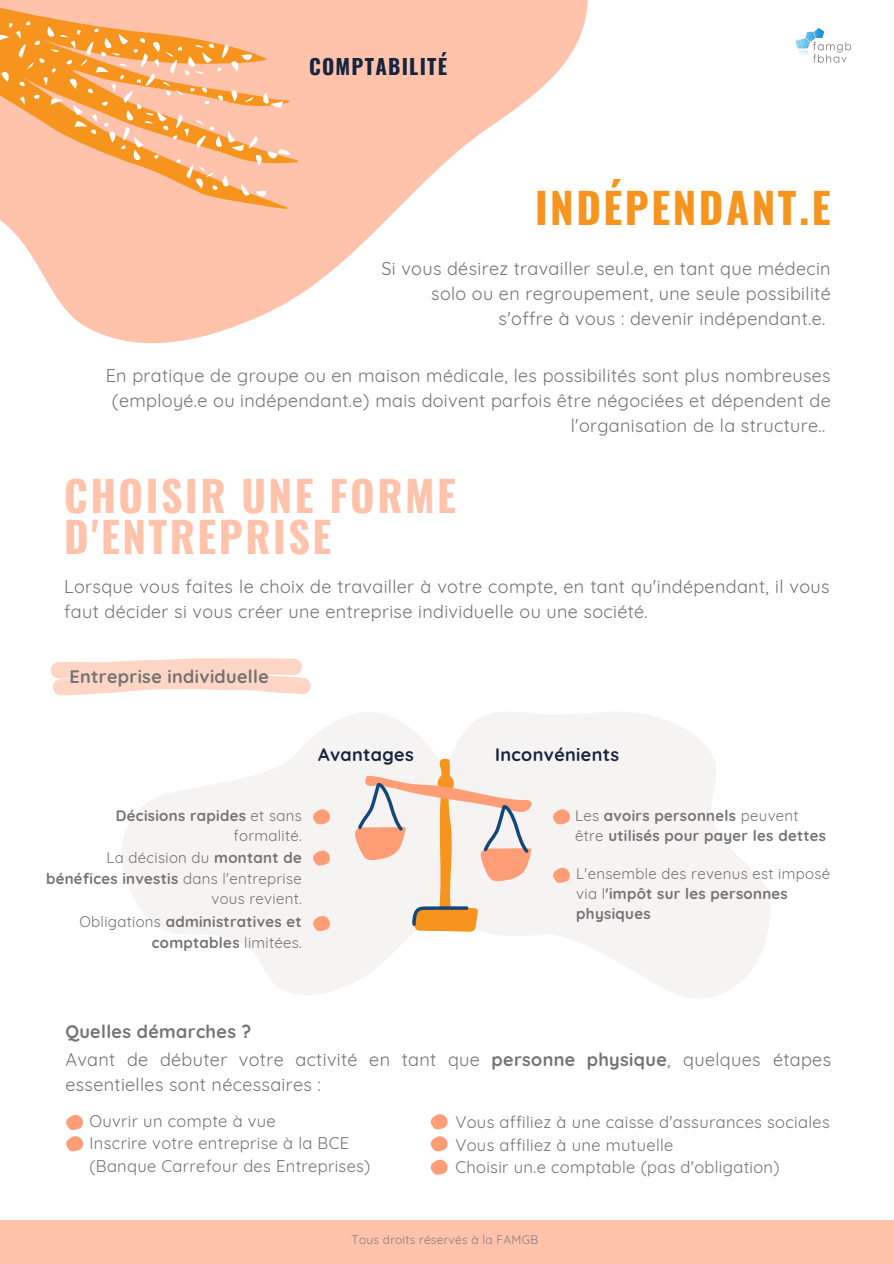
<style>
.page{position:relative;width:894px;height:1264px;background:#fff}
.page>*{position:absolute;margin:0;border:0;box-sizing:border-box;transform-origin:0 0}
.t1{font:700 42px/40.5px "Oswald";letter-spacing:.06em;color:#ffc3ac}
.t2{font:700 42px "Oswald";letter-spacing:.06em;color:#f7941d}
.t3{font:700 20.85px "Oswald";letter-spacing:.06em;color:#15253d}
.t4{font:18px/24.8px "Quicksand";letter-spacing:.02em;color:#737373;text-align:right}
.t5{font:700 18px "Quicksand";letter-spacing:.02em;color:#737373}
.t6{font:700 18px "Quicksand";letter-spacing:.02em;color:#15253d}
.t7{font:16.5px/22.5px "Quicksand";letter-spacing:.02em;color:#737373}
.t8{font:700 15px/20.2px "Quicksand";letter-spacing:.02em;color:#737373;text-align:right}
.t9{font:15px/20.2px "Quicksand";letter-spacing:.02em;color:#737373;text-align:right}
.t10{font:12px "Quicksand";letter-spacing:.02em;color:#7e7d7e}
.s1{font-weight:400}
.s2{font-weight:700}
</style>
<div class="page">
<div style="left:0;top:1220px;width:893px;height:43px;background:#ffc3ac"></div>
<svg style="left:13px;top:0;width:575px;height:344px;fill:#ffc3ac"></svg>
<div style="left:0;top:0;width:339px;height:231px;background:#ffc3ac"></div>
<svg style="left:0;top:0;width:322px;height:217px;fill:#ffc3ac"></svg>
<svg style="left:122px;top:713px;width:283px;height:282px;fill:#f6f3f3"></svg>
<svg style="left:405px;top:712px;width:366px;height:286px;fill:#f6f3f3"></svg>
<svg style="left:51px;top:658px;width:260px;height:37px"></svg>
<svg style="left:352px;top:758px;width:183px;height:173px"></svg>
<svg style="left:312px;top:808px;width:19px;height:16px"></svg>
<svg style="left:312px;top:849px;width:19px;height:17px"></svg>
<svg style="left:312px;top:914px;width:19px;height:17px"></svg>
<svg style="left:552px;top:808px;width:19px;height:16px"></svg>
<svg style="left:552px;top:866px;width:19px;height:17px"></svg>
<svg style="left:66px;top:1114px;width:18px;height:37px"></svg>
<svg style="left:430px;top:1114px;width:18px;height:37px"></svg>
<svg style="left:430px;top:1159px;width:18px;height:16px"></svg>
<img style="left:795px;top:28px;width:57px;height:35px">
<p class="t3" style="left:309px;top:51px;width:140px">COMPTABILITÉ</p>
<p class="t2" style="left:535px;top:175px;width:297px">INDÉPENDANT.E</p>
<p class="t4" style="left:381px;top:256px;width:450px">Si vous désirez travailler seul.e, en tant que médecin solo ou en regroupement, une seule possibilité s'offre à vous : devenir indépendant.e.</p>
<p class="t4" style="left:106px;top:363px;width:726px">En pratique de groupe ou en maison médicale, les possibilités sont plus nombreuses (employé.e ou indépendant.e) mais doivent parfois être négociées et dépendent de l'organisation de la structure..</p>
<p class="t1" style="left:64px;top:474px;width:393px">CHOISIR UNE FORME<br>D'ENTREPRISE</p>
<p class="t4" style="left:64px;top:573px;width:766px;text-align:left">Lorsque vous faites le choix de travailler à votre compte, en tant qu'indépendant, il vous faut décider si vous créer une entreprise individuelle ou une société.</p>
<p class="t5" style="left:69px;top:665px;width:201px">Entreprise individuelle</p>
<p class="t6" style="left:318px;top:742px;width:97px">Avantages</p>
<p class="t6" style="left:495px;top:742px;width:125px">Inconvénients</p>
<p class="t8" style="left:116px;top:805px;width:187px">Décisions rapides <span class="s1">et sans formalité.</span></p>
<p class="t9" style="left:46px;top:847px;width:257px">La décision du <span class="s2">montant de bénéfices investis</span> dans l'entreprise vous revient.</p>
<p class="t8" style="left:79px;top:911px;width:224px"><span class="s1">Obligations</span> administratives et comptables <span class="s1">limitées.</span></p>
<p class="t8" style="left:575px;top:805px;width:252px;text-align:left"><span class="s1">Les</span> avoirs personnels <span class="s1">peuvent être</span> utilisés pour payer les dettes</p>
<p class="t9" style="left:576px;top:862px;width:255px;text-align:left">L'ensemble des revenus est imposé via l<span class="s2">'impôt sur les personnes physiques</span></p>
<p class="t5" style="left:65px;top:1019px;width:187px">Quelles démarches ?</p>
<p class="t4" style="left:65px;top:1047px;width:767px;text-align:left">Avant de débuter votre activité en tant que <span class="s2">personne physique</span>, quelques étapes essentielles sont nécessaires :</p>
<p class="t7" style="left:89px;top:1109px;width:188px">Ouvrir un compte à vue</p>
<p class="t7" style="left:89px;top:1131px;width:282px">Inscrire votre entreprise à la BCE (Banque Carrefour des Entreprises)</p>
<p class="t7" style="left:455px;top:1110px;width:376px">Vous affiliez à une caisse d'assurances sociales</p>
<p class="t7" style="left:455px;top:1133px;width:219px">Vous affiliez à une mutuelle</p>
<p class="t7" style="left:455px;top:1155px;width:325px">Choisir un.e comptable (pas d'obligation)</p>
<p class="t10" style="left:351px;top:1232px;width:188px">Tous droits réservés à la FAMGB</p>
</div>
